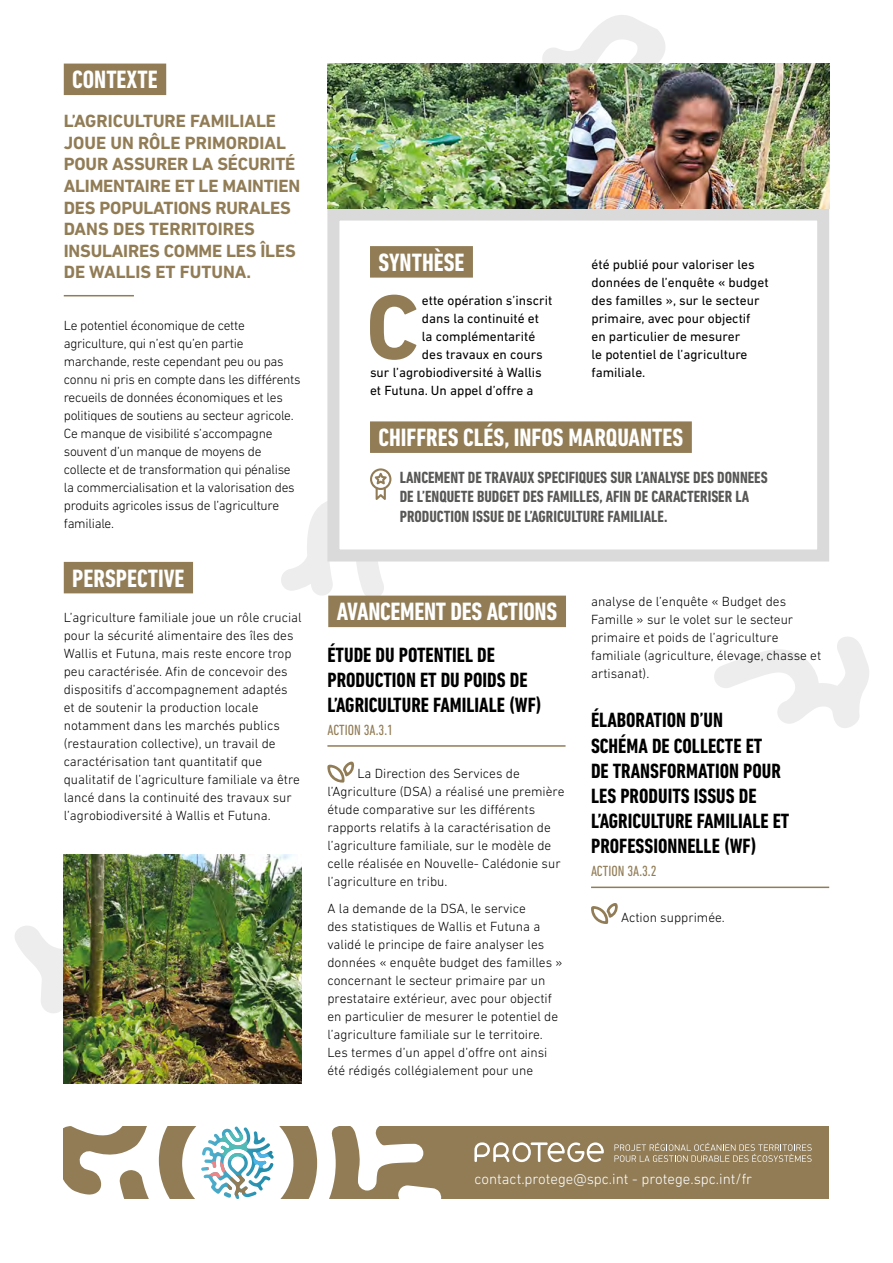
<style>
.page{position:relative;width:893px;height:1263px;background:#fff}
.page>*{position:absolute;margin:0;border:0;box-sizing:border-box;transform-origin:0 0}
.t1{font:700 92.85px "DIN Next LT Pro";color:#917c55}
.t2{font:700 condensed 25.5px "DIN Next LT Pro";color:#fff}
.t3{font:700 condensed 21px/25.2px "DIN Next LT Pro";color:#000}
.t4{font:700 18px/21.6px "DIN Next LT Pro";letter-spacing:-.01em;color:#917c55}
.t5{font:700 condensed 16.5px/19.5px "DIN Next LT Pro";color:#575756}
.t6{font:300 15px "DIN Next LT Pro";color:#fff}
.t7{font:condensed 15px "DIN Next LT Pro";color:#917c55}
.t8{font:300 13.5px/18px "DIN Next LT Pro";color:#000}
.t9{font:300 13.5px/18px "DIN Next LT Pro";letter-spacing:-.02em;color:#000}
.t10{font:13.5px/18px "DIN Next LT Pro";color:#000}
</style>
<div class="page">
<svg style="left:542px;top:15px;width:134px;height:49px"></svg>
<svg style="left:714px;top:637px;width:155px;height:91px"></svg>
<svg style="left:15px;top:918px;width:49px;height:95px"></svg>
<div style="left:327px;top:209px;width:502px;height:352px;background:#fff;border:12px solid #dadada"></div>
<div style="left:328px;top:596px;width:238px;height:31px;background:#917c55"></div>
<hr style="left:327px;top:745px;width:239px;height:2px;background:#917c55">
<svg style="left:327px;top:761px;width:28px;height:21px"></svg>
<div style="left:64px;top:64px;width:102px;height:31px;background:#917c55"></div>
<svg style="left:281px;top:468px;width:110px;height:131px"></svg>
<hr style="left:591px;top:886px;width:238px;height:2px;background:#917c55">
<svg style="left:591px;top:903px;width:27px;height:21px"></svg>
<img style="left:64px;top:854px;width:238px;height:229px">
<div style="left:64px;top:562px;width:129px;height:31px;background:#917c55"></div>
<hr style="left:64px;top:295px;width:70px;height:1px;background:#917c55">
<div style="left:64px;top:1126px;width:765px;height:73px;background:#917c55"></div>
<svg style="left:64px;top:1126px;width:377px;height:73px"></svg>
<svg style="left:474px;top:1142px;width:130px;height:20px"></svg>
<svg style="left:614px;top:1143px;width:198px;height:19px"></svg>
<div style="left:370px;top:246px;width:103px;height:32px;background:#917c55"></div>
<img style="left:327px;top:64px;width:502px;height:145px">
<div style="left:370px;top:421px;width:322px;height:32px;background:#917c55"></div>
<h2 class="t2" style="left:72px;top:65px;width:87px">CONTEXTE</h2>
<h3 class="t4" style="left:64px;top:110px;width:238px">L’AGRICULTURE FAMILIALE<br>JOUE UN RÔLE PRIMORDIAL<br>POUR ASSURER LA SÉCURITÉ<br>ALIMENTAIRE ET LE MAINTIEN<br>DES POPULATIONS RURALES<br>DANS DES TERRITOIRES<br>INSULAIRES COMME LES ÎLES<br>DE WALLIS ET FUTUNA.</h3>
<p class="t9" style="left:64px;top:316px;width:238px">Le potentiel économique de cette agriculture, qui n’est qu’en partie marchande, reste cependant peu ou pas connu ni pris en compte dans les différents recueils de données économiques et les politiques de soutiens au secteur agricole.<br>Ce manque de visibilité s’accompagne souvent d’un manque de moyens de collecte et de transformation qui pénalise la commercialisation et la valorisation des produits agricoles issus de l’agriculture familiale.</p>
<h2 class="t2" style="left:72px;top:563px;width:114px">PERSPECTIVE</h2>
<p class="t8" style="left:64px;top:608px;width:239px">L’agriculture familiale joue un rôle crucial pour la sécurité alimentaire des îles des Wallis et Futuna, mais reste encore trop peu caractérisée. Afin de concevoir des dispositifs d’accompagnement adaptés et de soutenir la production locale notamment dans les marchés publics (restauration collective), un travail de caractérisation tant quantitatif que qualitatif de l’agriculture familiale va être lancé dans la continuité des travaux sur l’agrobiodiversité à Wallis et Futuna.</p>
<h2 class="t2" style="left:378px;top:248px;width:87px">SYNTHÈSE</h2>
<h1 class="t1" style="left:366px;top:273px;width:55px">C</h1>
<p class="t10" style="left:422px;top:291px;width:132px">ette opération s’inscrit</p>
<p class="t10" style="left:422px;top:309px;width:119px">dans la continuité et</p>
<p class="t10" style="left:422px;top:327px;width:115px">la complémentarité</p>
<p class="t10" style="left:422px;top:345px;width:122px">des travaux en cours</p>
<p class="t10" style="left:370px;top:363px;width:173px">sur l’agrobiodiversité à Wallis</p>
<p class="t10" style="left:370px;top:381px;width:165px">et Futuna. Un appel d’offre a</p>
<p class="t10" style="left:591px;top:255px;width:179px">été publié pour valoriser les données de l’enquête « budget des familles », sur le secteur primaire, avec pour objectif<br>en particulier de mesurer<br>le potentiel de l’agriculture familiale.</p>
<h2 class="t2" style="left:378px;top:423px;width:306px">CHIFFRES CLÉS, INFOS MARQUANTES</h2>
<p class="t5" style="left:400px;top:468px;width:369px">LANCEMENT DE TRAVAUX SPECIFIQUES SUR L’ANALYSE DES DONNEES<br>DE L’ENQUETE BUDGET DES FAMILLES, AFIN DE CARACTERISER LA<br>PRODUCTION ISSUE DE L’AGRICULTURE FAMILIALE.</p>
<h2 class="t2" style="left:337px;top:597px;width:222px">AVANCEMENT DES ACTIONS</h2>
<h3 class="t3" style="left:327px;top:642px;width:216px">ÉTUDE DU POTENTIEL DE<br>PRODUCTION ET DU POIDS DE<br>L’AGRICULTURE FAMILIALE (WF)</h3>
<p class="t7" style="left:327px;top:721px;width:67px">ACTION 3A.3.1</p>
<p class="t8" style="left:327px;top:764px;width:239px;text-indent:30px">La Direction des Services de l’Agriculture (DSA) a réalisé une première étude comparative sur les différents rapports relatifs à la caractérisation de l’agriculture familiale, sur le modèle de celle réalisée en Nouvelle- Calédonie sur l’agriculture en tribu.</p>
<p class="t8" style="left:327px;top:899px;width:237px">A la demande de la DSA, le service<br>des statistiques de Wallis et Futuna a validé le principe de faire analyser les données « enquête budget des familles » concernant le secteur primaire par un prestataire extérieur, avec pour objectif en particulier de mesurer le potentiel de l’agriculture familiale sur le territoire.<br>Les termes d’un appel d’offre ont ainsi été rédigés collégialement pour une</p>
<p class="t8" style="left:591px;top:592px;width:232px">analyse de l’enquête « Budget des<br>Famille » sur le volet sur le secteur primaire et poids de l’agriculture familiale (agriculture, élevage, chasse et artisanat).</p>
<h3 class="t3" style="left:591px;top:708px;width:200px">ÉLABORATION D’UN<br>SCHÉMA DE COLLECTE ET<br>DE TRANSFORMATION POUR<br>LES PRODUITS ISSUS DE<br>L’AGRICULTURE FAMILIALE ET<br>PROFESSIONNELLE (WF)</h3>
<p class="t7" style="left:591px;top:862px;width:67px">ACTION 3A.3.2</p>
<p class="t8" style="left:621px;top:909px;width:105px">Action supprimée.</p>
<p class="t6" style="left:474px;top:1170px;width:279px">contact.protege@spc.int - protege.spc.int/fr</p>
</div>
